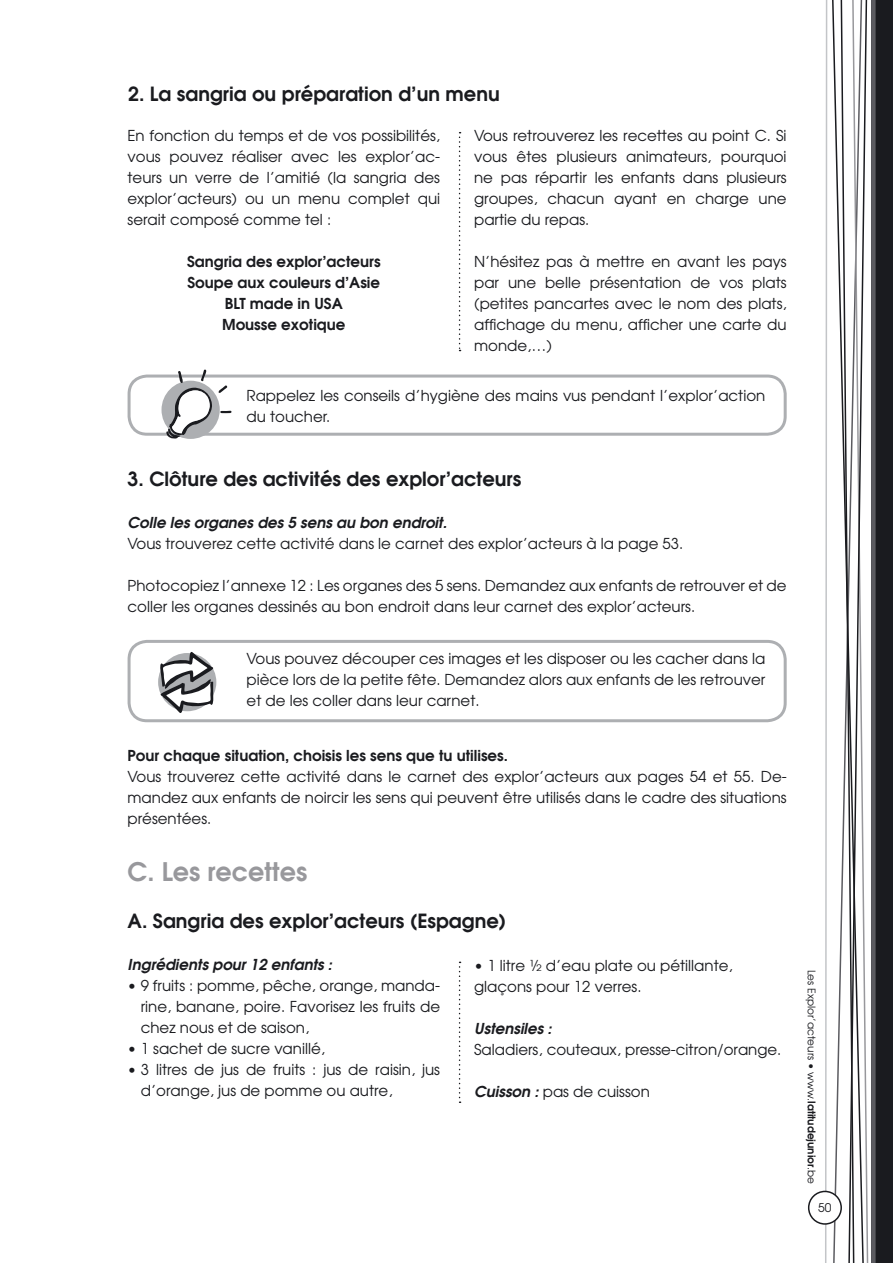
<style>
.page{position:relative;width:893px;height:1263px;background:#fff}
.page>*{position:absolute;margin:0;border:0;box-sizing:border-box;transform-origin:0 0}
.t1{font:600 25.5px "Avant Garde";color:#98989c}
.t2{font:600 19.5px "Avant Garde";color:#1a1b1f}
.t3{font:15px/21px "Avant Garde";color:#1a1b1f;text-align:justify}
.t4{font:600 15px/21px "Avant Garde";color:#1a1b1f;text-align:center}
.t5{font:italic 600 15px "Avant Garde";color:#1a1b1f}
.t6{font:12px "Avant Garde";color:#1a1b1f}
.t7{font:10.5px "Avant Garde";color:#1a1b1f}
.s1{font-weight:600}
.s2{font-weight:600;font-style:italic}
</style>
<div class="page">
<div style="left:872px;top:0;width:21px;height:1263px;background:#1a1b1f"></div>
<div style="left:871px;top:0;width:5px;height:1263px;background:#5b5b60"></div>
<svg style="left:824px;top:0;width:45px;height:1263px"></svg>
<div style="left:809px;top:1191px;width:32px;height:33px;background:#fff;border-radius:50%"></div>
<div style="left:808px;top:1191px;width:34px;height:34px;border:2px solid #1a1b1f;border-radius:50%"></div>
<svg style="left:459px;top:132px;width:2px;height:219px"></svg>
<svg style="left:459px;top:961px;width:2px;height:142px"></svg>
<div style="left:128px;top:375px;width:659px;height:61px;border:3px solid #adafb2;border-radius:18px"></div>
<div style="left:162px;top:381px;width:58px;height:58px;background:#adafb2;border-radius:50%"></div>
<svg style="left:218px;top:385px;width:10px;height:8px"></svg>
<svg style="left:220px;top:411px;width:11px;height:2px"></svg>
<svg style="left:166px;top:370px;width:46px;height:69px"></svg>
<div style="left:128px;top:640px;width:659px;height:82px;border:3px solid #adafb2;border-radius:18px"></div>
<svg style="left:160px;top:652px;width:54px;height:61px"></svg>
<h2 class="t2" style="left:128px;top:81px;width:373px">2. La sangria ou préparation d’un menu</h2>
<p class="t3" style="left:128px;top:125px;width:314px">En fonction du temps et de vos possibilités, vous pouvez réaliser avec les explor’ac&shy;teurs un verre de l’amitié (la sangria des explor’acteurs) ou un menu complet qui serait composé comme tel :</p>
<p class="t4" style="left:187px;top:251px;width:195px">Sangria des explor’acteurs<br>Soupe aux couleurs d’Asie<br>BLT made in USA<br>Mousse exotique</p>
<p class="t3" style="left:474px;top:125px;width:314px">Vous retrouverez les recettes au point C. Si vous êtes plusieurs animateurs, pourquoi ne pas répartir les enfants dans plusieurs groupes, chacun ayant en charge une partie du repas.</p>
<p class="t3" style="left:474px;top:251px;width:314px">N’hésitez pas à mettre en avant les pays par une belle présentation de vos plats (petites pancartes avec le nom des plats, affichage du menu, afficher une carte du monde,…)</p>
<p class="t3" style="left:247px;top:385px;width:520px">Rappelez les conseils d’hygiène des mains vus pendant l’explor’action du toucher.</p>
<h2 class="t2" style="left:128px;top:466px;width:395px">3. Clôture des activités des explor’acteurs</h2>
<p class="t5" style="left:128px;top:513px;width:321px">Colle les organes des 5 sens au bon endroit.</p>
<p class="t3" style="left:128px;top:533px;width:557px">Vous trouverez cette activité dans le carnet des explor’acteurs à la page 53.</p>
<p class="t3" style="left:128px;top:575px;width:660px">Photocopiez l’annexe 12 : Les organes des 5 sens. Demandez aux enfants de retrouver et de coller les organes dessinés au bon endroit dans leur carnet des explor’acteurs.</p>
<p class="t3" style="left:247px;top:648px;width:520px">Vous pouvez découper ces images et les disposer ou les cacher dans la pièce lors de la petite fête. Demandez alors aux enfants de les retrouver et de les coller dans leur carnet.</p>
<p class="t4" style="left:128px;top:745px;width:382px">Pour chaque situation, choisis les sens que tu utilises.</p>
<p class="t3" style="left:128px;top:766px;width:661px">Vous trouverez cette activité dans le carnet des explor’acteurs aux pages 54 et 55. De&shy;mandez aux enfants de noircir les sens qui peuvent être utilisés dans le cadre des situations présentées.</p>
<h1 class="t1" style="left:128px;top:855px;width:181px">C. Les recettes</h1>
<h2 class="t2" style="left:128px;top:908px;width:380px">A. Sangria des explor’acteurs (Espagne)</h2>
<p class="t5" style="left:128px;top:955px;width:206px">Ingrédients pour 12 enfants :</p>
<p class="t3" style="left:141px;top:975px;width:301px;text-indent:-13px"><span class="s1">•</span> 9 fruits : pomme, pêche, orange, manda&shy;rine, banane, poire. Favorisez les fruits de chez nous et de saison,</p>
<p class="t3" style="left:128px;top:1038px;width:199px"><span class="s1">•</span> 1 sachet de sucre vanillé,</p>
<p class="t3" style="left:141px;top:1059px;width:301px;text-indent:-13px"><span class="s1">•</span> 3 litres de jus de fruits : jus de raisin, jus d’orange, jus de pomme ou autre,</p>
<p class="t3" style="left:474px;top:954px;width:260px"><span class="s1">•</span> 1 litre ½ d’eau plate ou pétillante, glaçons pour 12 verres.</p>
<p class="t5" style="left:474px;top:1018px;width:79px">Ustensiles :</p>
<p class="t3" style="left:474px;top:1038px;width:309px">Saladiers, couteaux, presse-citron/orange.</p>
<p class="t3" style="left:474px;top:1080px;width:177px"><span class="s2">Cuisson :</span> pas de cuisson</p>
<p class="t7" style="left:818px;top:969px;width:216px;rotate:90deg">Les Explor’acteurs • www.<span class="s1">latitudejunior</span>.be</p>
<p class="t6" style="left:818px;top:1200px;width:15px">50</p>
</div>
